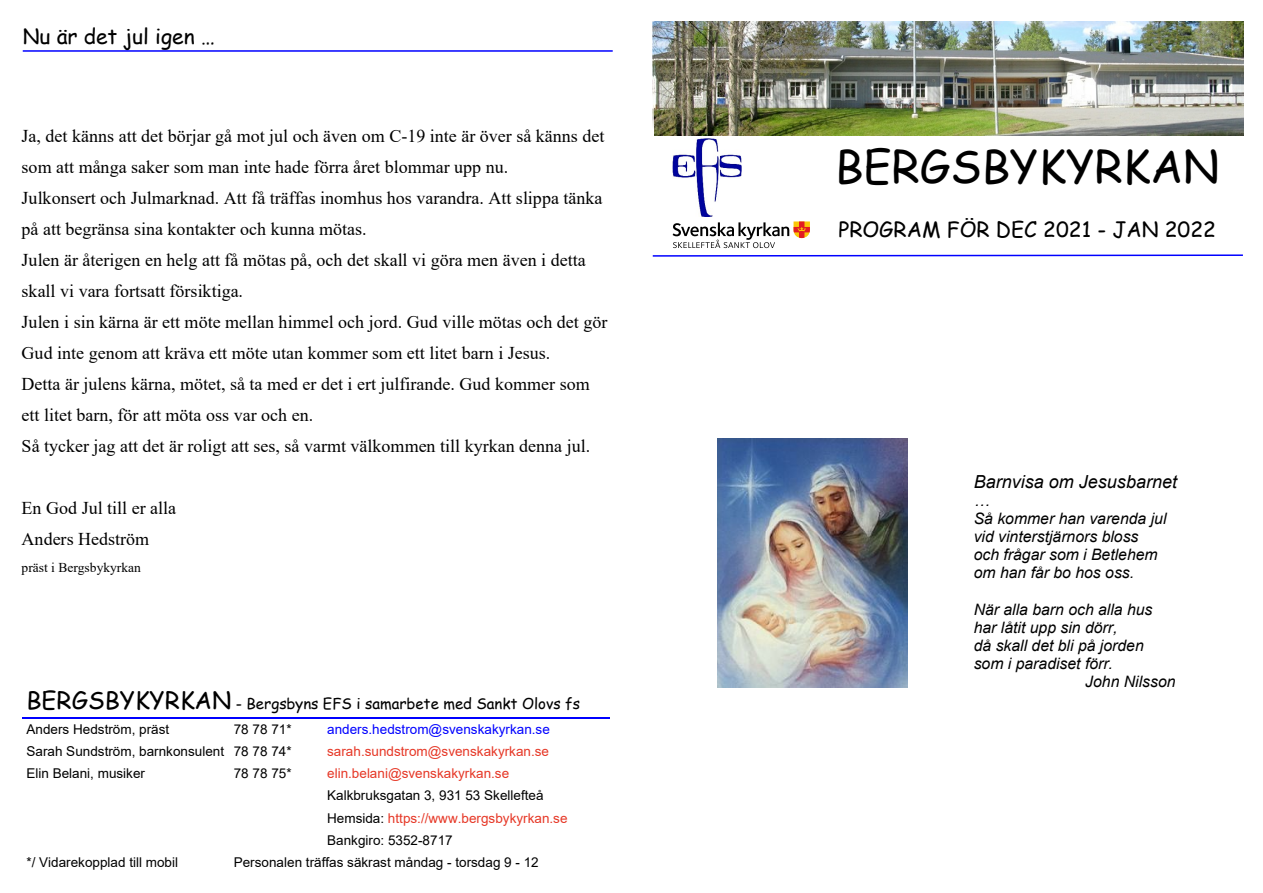
<style>
.page{position:relative;width:1263px;height:893px;background:#fff}
.page>*{position:absolute;margin:0;border:0;box-sizing:border-box;transform-origin:0 0}
.t1{font:45px "Comic Sans MS";color:#000}
.t2{font:21px "Comic Sans MS";color:#000}
.t3{font:18px/31px "Times New Roman";color:#000}
.t4{font:italic 18px "Arial";color:#000}
.t5{font:italic 15.75px/18px "Arial";color:#000}
.t6{font:15px "Comic Sans MS";color:#000}
.t7{font:13.5px/22px "Arial";color:#000}
.t8{font:13.5px "Arial";color:#e63726}
.t9{font:13.5px "Arial";color:#00f}
.t10{font:13.5px "Times New Roman";color:#000}
.s1{font-size:24px}
.s2{color:#e63726}
</style>
<div class="page">
<svg style="left:652px;top:254px;width:591px;height:3px"></svg>
<svg style="left:673px;top:221px;width:137px;height:27px"></svg>
<img style="left:672px;top:138px;width:69px;height:78px">
<img style="left:654px;top:21px;width:589px;height:114px">
<img style="left:718px;top:439px;width:190px;height:249px">
<hr style="left:22px;top:717px;width:207px;height:2px;background:#00f">
<hr style="left:229px;top:717px;width:94px;height:2px;background:#00f">
<hr style="left:323px;top:717px;width:287px;height:2px;background:#00f">
<hr style="left:23px;top:50px;width:590px;height:2px;background:#00f">
<p class="t2" style="left:23px;top:27px;width:194px">Nu är det jul igen …</p>
<p class="t3" style="left:22px;top:122px;width:587px">Ja, det känns att det börjar gå mot jul och även om C-19 inte är över så känns det som att många saker som man inte hade förra året blommar upp nu.<br>Julkonsert och Julmarknad. Att få träffas inomhus hos varandra. Att slippa tänka på att begränsa sina kontakter och kunna mötas.<br>Julen är återigen en helg att få mötas på, och det skall vi göra men även i detta skall vi vara fortsatt försiktiga.<br>Julen i sin kärna är ett möte mellan himmel och jord. Gud ville mötas och det gör Gud inte genom att kräva ett möte utan kommer som ett litet barn i Jesus.<br>Detta är julens kärna, mötet, så ta med er det i ert julfirande. Gud kommer som ett litet barn, för att möta oss var och en.<br>Så tycker jag att det är roligt att ses, så varmt välkommen till kyrkan denna jul.</p>
<p class="t3" style="left:22px;top:494px;width:156px">En God Jul till er alla<br>Anders Hedström</p>
<p class="t10" style="left:22px;top:563px;width:121px">präst i Bergsbykyrkan</p>
<p class="t6" style="left:27px;top:697px;width:555px"><span class="s1">BERGSBYKYRKAN</span> - Bergsbyns EFS i samarbete med Sankt Olovs fs</p>
<p class="t7" style="left:27px;top:720px;width:144px">Anders Hedström, präst</p>
<p class="t7" style="left:234px;top:720px;width:59px">78 78 71*</p>
<p class="t9" style="left:327px;top:724px;width:224px">anders.hedstrom@svenskakyrkan.se</p>
<p class="t7" style="left:27px;top:742px;width:267px">Sarah Sundström, barnkonsulent 78 78 74*</p>
<p class="t8" style="left:327px;top:746px;width:223px">sarah.sundstrom@svenskakyrkan.se</p>
<p class="t7" style="left:27px;top:764px;width:120px">Elin Belani, musiker</p>
<p class="t7" style="left:234px;top:764px;width:59px">78 78 75*</p>
<p class="t8" style="left:327px;top:768px;width:184px">elin.belani@svenskakyrkan.se</p>
<p class="t7" style="left:327px;top:786px;width:242px">Kalkbruksgatan 3, 931 53 Skellefteå<br>Hemsida: <span class="s2">https://www.bergsbykyrkan.se<br></span>Bankgiro: 5352-8717</p>
<p class="t7" style="left:27px;top:852px;width:153px">*/ Vidarekopplad till mobil</p>
<p class="t7" style="left:234px;top:852px;width:306px">Personalen träffas säkrast måndag - torsdag 9 - 12</p>
<h1 class="t1" style="left:835px;top:147px;width:385px">BERGSBYKYRKAN</h1>
<p class="t2" style="left:838px;top:220px;width:379px">PROGRAM FÖR DEC 2021 - JAN 2022</p>
<p class="t4" style="left:974px;top:474px;width:205px">Barnvisa om Jesusbarnet</p>
<p class="t5" style="left:974px;top:493px;width:194px">…<br>Så kommer han varenda jul vid vinterstjärnors bloss och frågar som i Betlehem om han får bo hos oss.</p>
<p class="t5" style="left:974px;top:601px;width:180px">När alla barn och alla hus</p>
<p class="t5" style="left:974px;top:620px;width:145px">har låtit upp sin dörr,</p>
<p class="t5" style="left:974px;top:638px;width:171px">då skall det bli på jorden</p>
<p class="t5" style="left:974px;top:656px;width:141px">som i paradiset förr.</p>
<p class="t5" style="left:1085px;top:674px;width:92px">John Nilsson</p>
</div>
